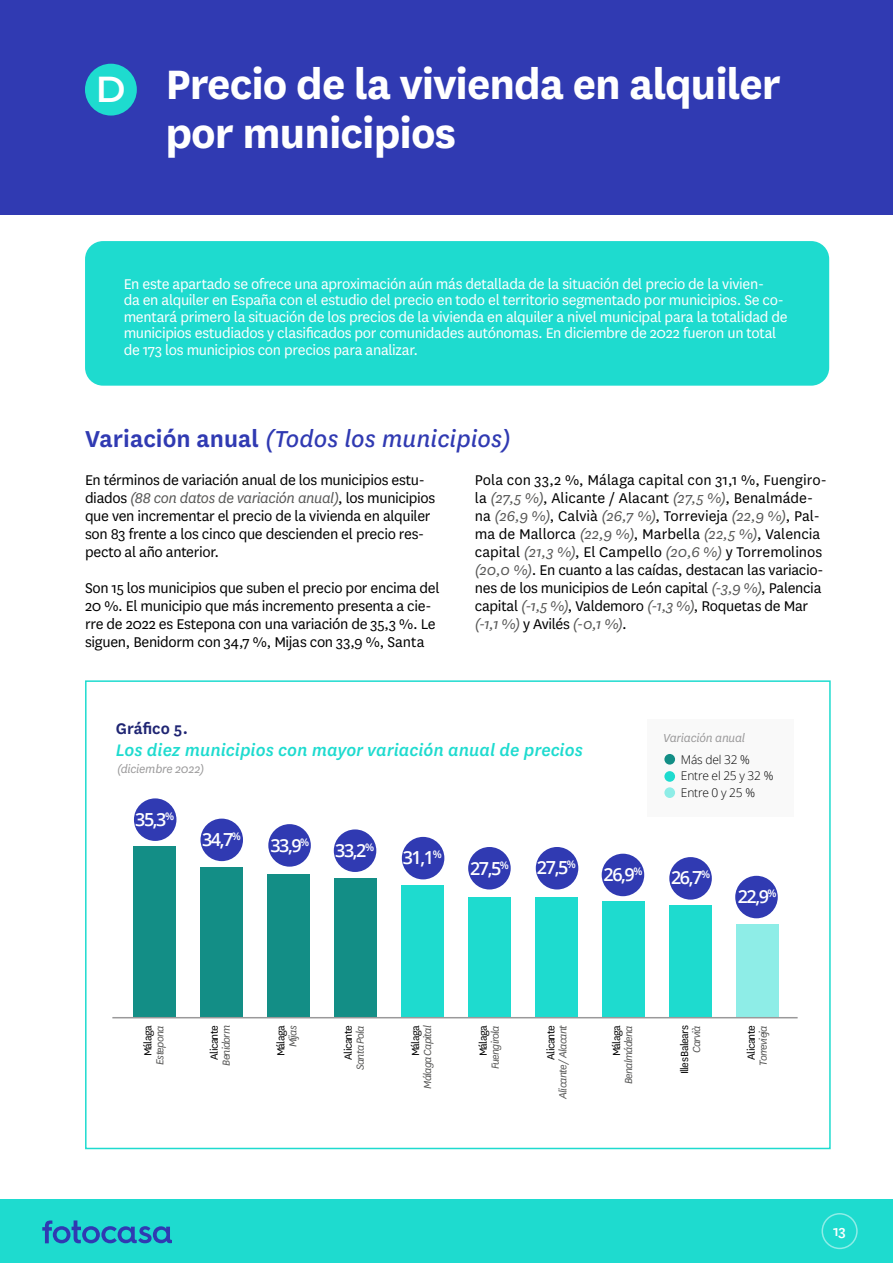
<style>
.page{position:relative;width:893px;height:1263px;background:#fff}
.page>*{position:absolute;margin:0;border:0;box-sizing:border-box;transform-origin:0 0}
.Títulos_cap{font:700 48px/49.5px "National";letter-spacing:-.02em;color:#fff}
.t1{font:600 36px "Montserrat";color:#fff}
.t2{font:italic 27px "National";color:#303ab2}
.Subtitulo_gráfico_ma{font:italic 500 19.5px "National";color:#1edbcf}
.Datos_gráficos_peque{font:600 18px "Open Sans";letter-spacing:-.08em;color:#fff}
.Título_gráfico_mapa{font:600 18px "National";color:#1f2573}
.t3{font:16.5px/18px "National";letter-spacing:-.02em;color:#000}
.t4{font:16.5px/16.5px "National";letter-spacing:-.02em;color:#fff}
.t5{font:500 16.5px "National";color:#fff}
.Mini_datos{font:italic 13.5px "National";letter-spacing:-.02em;color:#9a999a}
.Meses_mapa{font:italic 12px/12px "National";letter-spacing:-.065em;color:#575756;text-align:right}
.Meses_mapa-2{font:12px/12px "National";letter-spacing:-.06em;color:#000;text-align:right}
.Leyenda_-_Cuadro{font:300 12px "Open Sans";letter-spacing:-.02em;color:#000}
.s1{font-weight:600;font-style:normal}
.s2{font-style:italic;color:#575756}
.s3{font-style:normal;color:#000}
</style>
<div class="page">
<div style="left:0;top:1199px;width:893px;height:64px;background:#1edbcf"></div>
<svg style="left:42px;top:1220px;width:130px;height:23px"></svg>
<div style="left:821px;top:1213px;width:37px;height:36px;border:2px solid #8eede7;border-radius:50%"></div>
<div style="left:0;top:0;width:893px;height:214px;background:#303ab2"></div>
<div style="left:647px;top:719px;width:147px;height:97px;background:#f9f9f9"></div>
<div style="left:664px;top:754px;width:11px;height:11px;background:#138e86;border-radius:50%"></div>
<div style="left:664px;top:771px;width:11px;height:11px;background:#1edbcf;border-radius:50%"></div>
<div style="left:664px;top:787px;width:11px;height:11px;background:#8eede7;border-radius:50%"></div>
<div style="left:85px;top:64px;width:52px;height:52px;background:#1edbcf;border-radius:50%"></div>
<div style="left:85px;top:241px;width:744px;height:145px;background:#1edbcf;border-radius:18px"></div>
<div style="left:134px;top:846px;width:42px;height:172px;background:#138e86"></div>
<div style="left:200px;top:867px;width:43px;height:151px;background:#138e86"></div>
<div style="left:267px;top:874px;width:43px;height:144px;background:#138e86"></div>
<div style="left:334px;top:878px;width:43px;height:140px;background:#138e86"></div>
<div style="left:401px;top:885px;width:43px;height:133px;background:#1edbcf"></div>
<div style="left:468px;top:897px;width:43px;height:121px;background:#1edbcf"></div>
<div style="left:535px;top:897px;width:43px;height:121px;background:#1edbcf"></div>
<div style="left:602px;top:901px;width:43px;height:117px;background:#1edbcf"></div>
<div style="left:669px;top:905px;width:43px;height:113px;background:#1edbcf"></div>
<div style="left:736px;top:925px;width:42px;height:93px;background:#8eede7"></div>
<hr style="left:112px;top:1017px;width:686px;height:1px;background:#9a999a">
<div style="left:134px;top:798px;width:42px;height:43px;background:#303ab2;border-radius:50%"></div>
<div style="left:200px;top:819px;width:43px;height:42px;background:#303ab2;border-radius:50%"></div>
<div style="left:268px;top:824px;width:43px;height:43px;background:#303ab2;border-radius:50%"></div>
<div style="left:334px;top:829px;width:42px;height:43px;background:#303ab2;border-radius:50%"></div>
<div style="left:402px;top:837px;width:42px;height:42px;background:#303ab2;border-radius:50%"></div>
<div style="left:468px;top:847px;width:43px;height:42px;background:#303ab2;border-radius:50%"></div>
<div style="left:536px;top:847px;width:42px;height:42px;background:#303ab2;border-radius:50%"></div>
<div style="left:602px;top:854px;width:42px;height:42px;background:#303ab2;border-radius:50%"></div>
<div style="left:669px;top:857px;width:43px;height:43px;background:#303ab2;border-radius:50%"></div>
<div style="left:735px;top:876px;width:43px;height:42px;background:#303ab2;border-radius:50%"></div>
<div style="left:85px;top:680px;width:746px;height:469px;border:2px solid #1edbcf"></div>
<h2 class="t1" style="left:96px;top:64px;width:31px">D</h2>
<p class="Títulos_cap" style="left:165px;top:56px;width:617px">Precio de la vivienda en alquiler por municipios</p>
<p class="t4" style="left:124px;top:274px;width:665px">En este apartado se ofrece una aproximación aún más detallada de la situación del precio de la vivien-<br>da en alquiler en España con el estudio del precio en todo el territorio segmentado por municipios. Se co&shy;mentará primero la situación de los precios de la vivienda en alquiler a nivel municipal para la totalidad de municipios estudiados y clasificados por comunidades autónomas. En diciembre de 2022 fueron un total de 173 los municipios con precios para analizar.</p>
<h2 class="t2" style="left:85px;top:421px;width:427px"><span class="s1">Variación anual</span> (Todos los municipios)</h2>
<p class="t3" style="left:85px;top:470px;width:352px">En términos de variación anual de los municipios estu&shy;diados <span class="s2">(88 con datos de variación anual)</span>, los municipios que ven incrementar el precio de la vivienda en alquiler son 83 frente a los cinco que descienden el precio res&shy;pecto al año anterior.</p>
<p class="t3" style="left:85px;top:578px;width:356px">Son 15 los municipios que suben el precio por encima del 20 %. El municipio que más incremento presenta a cie&shy;rre de 2022 es Estepona con una variación de 35,3 %. Le siguen, Benidorm con 34,7 %, Mijas con 33,9 %, Santa</p>
<p class="t3" style="left:475px;top:470px;width:353px">Pola con 33,2 %, Málaga capital con 31,1 %, Fuengiro&shy;la <span class="s2">(27,5 %)</span>, Alicante / Alacant <span class="s2">(27,5 %)</span>, Benalmáde&shy;na <span class="s2">(26,9 %)</span>, Calvià <span class="s2">(26,7 %)</span>, Torrevieja <span class="s2">(22,9 %)</span>, Pal&shy;ma de Mallorca <span class="s2">(22,9 %)</span>, Marbella <span class="s2">(22,5 %)</span>, Valencia capital <span class="s2">(21,3 %)</span>, El Campello <span class="s2">(20,6 %)</span> y Torremolinos <span class="s2">(20,0 %)</span>. En cuanto a las caídas, destacan las variacio&shy;nes de los municipios de León capital <span class="s2">(-3,9 %)</span>, Palencia capital <span class="s2">(-1,5 %)</span>, Valdemoro <span class="s2">(-1,3 %)</span>, Roquetas de Mar <span class="s2">(-1,1 %)</span> y Avilés <span class="s2">(-0,1 %)</span>.</p>
<p class="Título_gráfico_mapa" style="left:116px;top:716px;width:74px">Gráfico 5.</p>
<p class="Subtitulo_gráfico_ma" style="left:116px;top:737px;width:468px">Los diez municipios con mayor variación anual de precios</p>
<p class="Mini_datos" style="left:117px;top:761px;width:89px">(diciembre 2022)</p>
<p class="Datos_gráficos_peque" style="left:135px;top:807px;width:40px">35,3<sup>%</sup></p>
<p class="Mini_datos" style="left:663px;top:730px;width:84px">Variación anual</p>
<p class="Leyenda_-_Cuadro" style="left:681px;top:751px;width:70px">Más del 32 %</p>
<p class="Leyenda_-_Cuadro" style="left:681px;top:768px;width:94px">Entre el 25 y 32 %</p>
<p class="Leyenda_-_Cuadro" style="left:681px;top:784px;width:76px">Entre 0 y 25 %</p>
<p class="Datos_gráficos_peque" style="left:202px;top:827px;width:40px">34,7<sup>%</sup></p>
<p class="Datos_gráficos_peque" style="left:270px;top:833px;width:40px">33,9<sup>%</sup></p>
<p class="Datos_gráficos_peque" style="left:335px;top:838px;width:40px">33,2<sup>%</sup></p>
<p class="Datos_gráficos_peque" style="left:403px;top:845px;width:40px">31,1<sup>%</sup></p>
<p class="Datos_gráficos_peque" style="left:470px;top:856px;width:40px">27,5<sup>%</sup></p>
<p class="Datos_gráficos_peque" style="left:537px;top:855px;width:40px">27,5<sup>%</sup></p>
<p class="Datos_gráficos_peque" style="left:603px;top:862px;width:40px">26,9<sup>%</sup></p>
<p class="Datos_gráficos_peque" style="left:671px;top:865px;width:40px">26,7<sup>%</sup></p>
<p class="Datos_gráficos_peque" style="left:738px;top:884px;width:40px">22,9<sup>%</sup></p>
<p class="Meses_mapa-2" style="left:141px;top:1056px;width:33px;rotate:-90deg">Málaga</p>
<p class="Meses_mapa" style="left:154px;top:1064px;width:41px;rotate:-90deg">Estepona</p>
<p class="Meses_mapa-2" style="left:208px;top:1059px;width:36px;rotate:-90deg">Alicante</p>
<p class="Meses_mapa" style="left:220px;top:1066px;width:42px;rotate:-90deg">Benidorm</p>
<p class="Meses_mapa-2" style="left:274px;top:1056px;width:33px;rotate:-90deg">Málaga</p>
<p class="Meses_mapa" style="left:286px;top:1047px;width:23px;rotate:-90deg">Mijas</p>
<p class="Meses_mapa-2" style="left:342px;top:1059px;width:36px;rotate:-90deg">Alicante</p>
<p class="Meses_mapa" style="left:354px;top:1070px;width:46px;rotate:-90deg">Santa Pola</p>
<p class="Meses_mapa" style="left:409px;top:1089px;width:65px;rotate:-90deg"><span class="s3">Málaga<br></span>Málaga Capital</p>
<p class="Meses_mapa" style="left:477px;top:1069px;width:46px;rotate:-90deg"><span class="s3">Málaga<br></span>Fuengirola</p>
<p class="Meses_mapa" style="left:544px;top:1099px;width:75px;rotate:-90deg"><span class="s3">Alicante<br></span>Alicante /Alacant</p>
<p class="Meses_mapa" style="left:610px;top:1084px;width:60px;rotate:-90deg"><span class="s3">Málaga<br></span>Benalmádena</p>
<p class="Meses_mapa-2" style="left:678px;top:1074px;width:50px;rotate:-90deg">Illes Balears<br><span class="s2">Carvià</span></p>
<p class="Meses_mapa" style="left:745px;top:1065px;width:42px;text-align:center;rotate:-90deg"><span class="s3">Alicante<br></span>Torrevieja</p>
<p class="t5" style="left:833px;top:1220px;width:15px">13</p>
</div>
